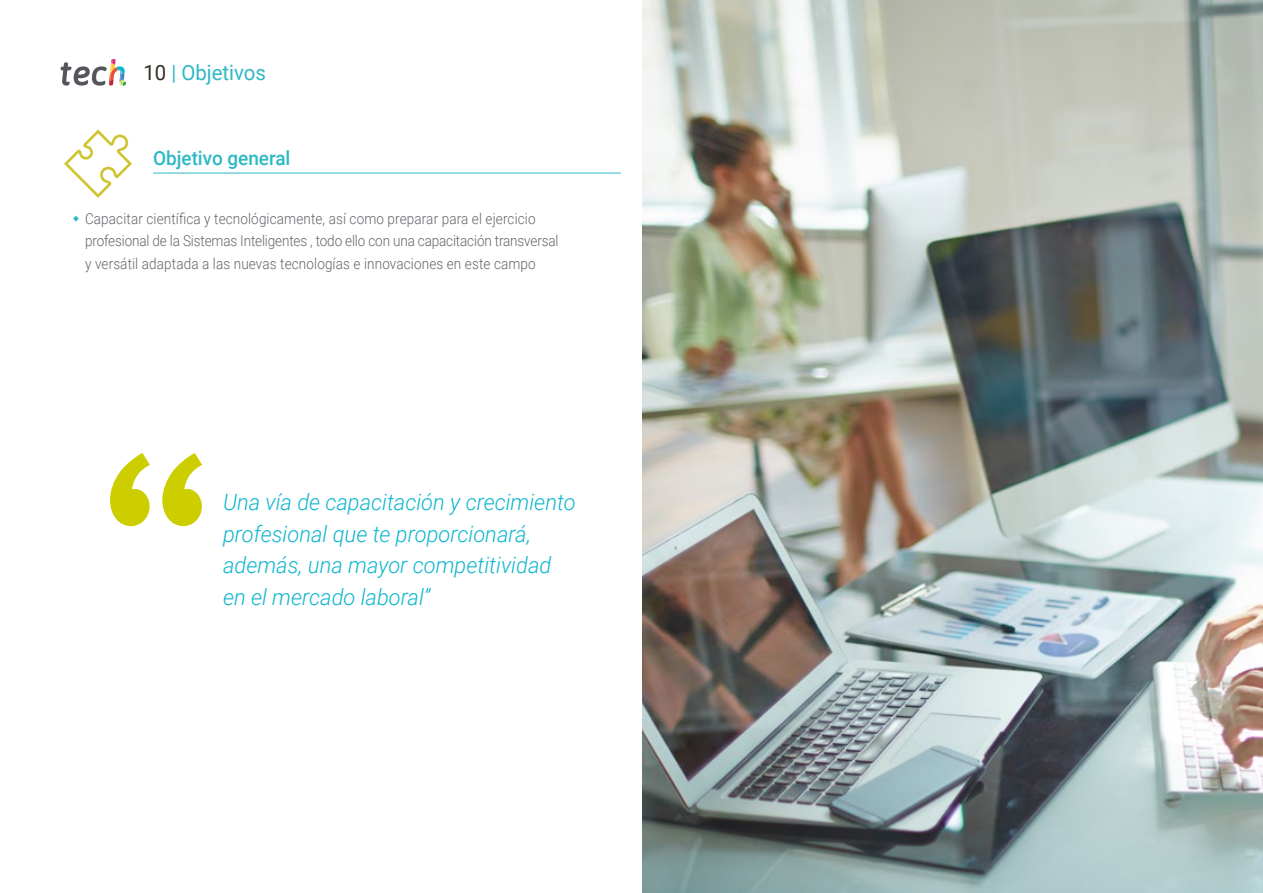
<style>
.page{position:relative;width:1263px;height:893px;background:#fff}
.page>*{position:absolute;margin:0;border:0;box-sizing:border-box;transform-origin:0 0}
.t1{font:italic 300 22.5px/31.5px "Roboto";color:#0fb6cf}
.t2{font:21px "Roboto";color:#2db8c5}
.t3{font:500 19.5px "Roboto";color:#2db8c5}
.t4{font:300 15px/22.5px "Roboto";letter-spacing:.01em;color:#61646a;scale:.9 1}
.s1{color:#312e20}
</style>
<div class="page">
<hr style="left:153px;top:173px;width:468px;height:1px;background:#2db8c5">
<svg style="left:64px;top:130px;width:68px;height:68px"></svg>
<img style="left:642px;top:0;width:621px;height:893px">
<svg style="left:61px;top:59px;width:65px;height:27px"></svg>
<svg style="left:110px;top:453px;width:92px;height:73px"></svg>
<h2 class="t2" style="left:144px;top:57px;width:124px"><span class="s1">10</span> | Objetivos</h2>
<h3 class="t3" style="left:153px;top:144px;width:139px">Objetivo general</h3>
<p class="t4" style="left:85px;top:207px;width:528px">Capacitar científica y tecnológicamente, así como preparar para el ejercicio profesional de la Sistemas Inteligentes , todo ello con una capacitación transversal y versátil adaptada a las nuevas tecnologías e innovaciones en este campo</p>
<h1 class="t1" style="left:223px;top:485px;width:354px">Una vía de capacitación y crecimiento profesional que te proporcionará, además, una mayor competitividad en el mercado laboral”</h1>
</div>
